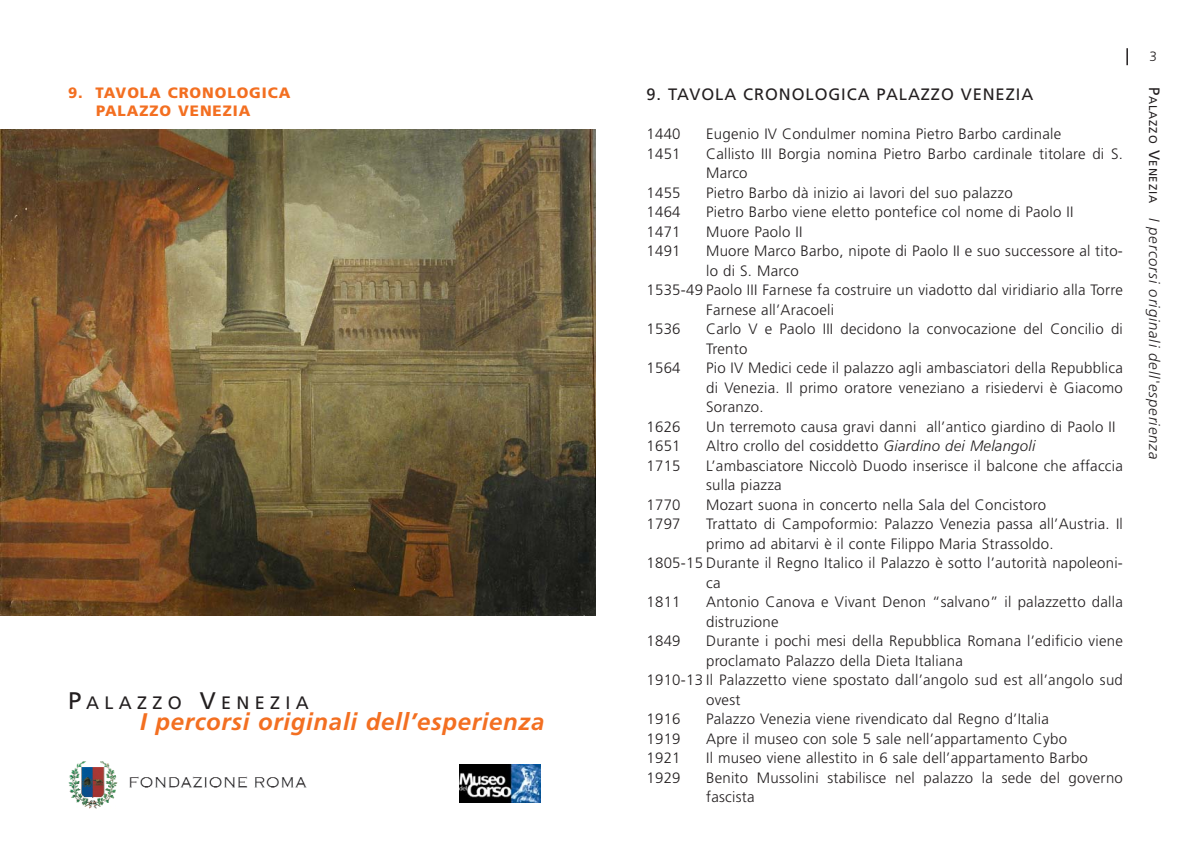
<style>
.page{position:relative;width:1191px;height:851px;background:#fff}
.page>*{position:absolute;margin:0;border:0;box-sizing:border-box;transform-origin:0 0}
.t1{font:italic 700 24px "Frutiger";letter-spacing:.03em;color:#f36f21}
.t2{font:18px "Frutiger";letter-spacing:.295em;color:#231f20}
.t3{font:16.5px "Frutiger";letter-spacing:.055em;color:#231f20}
.t4{font:300 15px/19.5px "Frutiger";letter-spacing:.015em;color:#231f20}
.t5{font:italic 300 15px "Frutiger";letter-spacing:.055em;color:#231f20}
.t6{font:900 15px/18px "Frutiger";letter-spacing:.06em;color:#f36f21}
.t7{font:300 13.5px "Frutiger";color:#231f20}
.s1{font-size:24px}
.s2{font-style:italic}
.s3{font-weight:400;font-style:normal}
.s4{font-weight:400;font-style:normal;font-size:11.25px}
</style>
<div class="page">
<svg style="left:1126px;top:48px;width:2px;height:17px"></svg>
<img style="left:0;top:129px;width:595px;height:486px">
<img style="left:68px;top:761px;width:238px;height:48px">
<img style="left:459px;top:764px;width:81px;height:38px">
<p class="t6" style="left:96px;top:85px;width:196px;text-indent:-28px">9. TAVOLA CRONOLOGICA<br>PALAZZO VENEZIA</p>
<p class="t2" style="left:68px;top:695px;width:242px"><span class="s1">P</span>ALAZZO <span class="s1">V</span>ENEZIA</p>
<h1 class="t1" style="left:140px;top:711px;width:405px">I percorsi originali dell’esperienza</h1>
<p class="t3" style="left:646px;top:88px;width:388px">9. TAVOLA CRONOLOGICA PALAZZO VENEZIA</p>
<p class="t4" style="left:646px;top:125px;width:36px">1440</p>
<p class="t4" style="left:706px;top:125px;width:357px">Eugenio IV Condulmer nomina Pietro Barbo cardinale</p>
<p class="t4" style="left:646px;top:145px;width:36px">1451</p>
<p class="t4" style="left:706px;top:145px;width:418px">Callisto III Borgia nomina Pietro Barbo cardinale titolare di S.<br>Marco</p>
<p class="t4" style="left:646px;top:184px;width:36px">1455</p>
<p class="t4" style="left:706px;top:184px;width:308px">Pietro Barbo dà inizio ai lavori del suo palazzo</p>
<p class="t4" style="left:646px;top:203px;width:36px">1464</p>
<p class="t4" style="left:706px;top:203px;width:369px">Pietro Barbo viene eletto pontefice col nome di Paolo II</p>
<p class="t4" style="left:646px;top:223px;width:36px">1471</p>
<p class="t4" style="left:706px;top:223px;width:98px">Muore Paolo II</p>
<p class="t4" style="left:646px;top:242px;width:36px">1491</p>
<p class="t4" style="left:706px;top:242px;width:418px">Muore Marco Barbo, nipote di Paolo II e suo successore al tito-</p>
<p class="t4" style="left:706px;top:262px;width:94px">lo di S. Marco</p>
<p class="t4" style="left:646px;top:281px;width:478px">1535-49 Paolo III Farnese fa costruire un viadotto dal viridiario alla Torre</p>
<p class="t4" style="left:706px;top:301px;width:129px">Farnese all’Aracoeli</p>
<p class="t4" style="left:646px;top:320px;width:36px">1536</p>
<p class="t4" style="left:706px;top:320px;width:418px">Carlo V e Paolo III decidono la convocazione del Concilio di<br>Trento</p>
<p class="t4" style="left:646px;top:359px;width:36px">1564</p>
<p class="t4" style="left:706px;top:359px;width:418px;text-align:justify">Pio IV Medici cede il palazzo agli ambasciatori della Repubblica di Venezia. Il primo oratore veneziano a risiedervi è Giacomo Soranzo.</p>
<p class="t4" style="left:646px;top:418px;width:36px">1626</p>
<p class="t4" style="left:706px;top:418px;width:411px">Un terremoto causa gravi danni all’antico giardino di Paolo II</p>
<p class="t4" style="left:646px;top:437px;width:36px">1651</p>
<p class="t4" style="left:706px;top:437px;width:331px">Altro crollo del cosiddetto <span class="s2">Giardino dei Melangoli</span></p>
<p class="t4" style="left:646px;top:457px;width:36px">1715</p>
<p class="t4" style="left:706px;top:457px;width:418px">L’ambasciatore Niccolò Duodo inserisce il balcone che affaccia sulla piazza</p>
<p class="t4" style="left:646px;top:496px;width:36px">1770</p>
<p class="t4" style="left:706px;top:496px;width:341px">Mozart suona in concerto nella Sala del Concistoro</p>
<p class="t4" style="left:646px;top:515px;width:36px">1797</p>
<p class="t4" style="left:706px;top:515px;width:418px">Trattato di Campoformio: Palazzo Venezia passa all’Austria. Il</p>
<p class="t4" style="left:706px;top:535px;width:349px">primo ad abitarvi è il conte Filippo Maria Strassoldo.</p>
<p class="t4" style="left:646px;top:554px;width:478px">1805-15 Durante il Regno Italico il Palazzo è sotto l’autorità napoleoni-</p>
<p class="t4" style="left:706px;top:574px;width:16px">ca</p>
<p class="t4" style="left:646px;top:593px;width:36px">1811</p>
<p class="t4" style="left:706px;top:593px;width:418px">Antonio Canova e Vivant Denon “salvano” il palazzetto dalla distruzione</p>
<p class="t4" style="left:646px;top:632px;width:36px">1849</p>
<p class="t4" style="left:706px;top:632px;width:418px">Durante i pochi mesi della Repubblica Romana l’edificio viene</p>
<p class="t4" style="left:706px;top:652px;width:258px">proclamato Palazzo della Dieta Italiana</p>
<p class="t4" style="left:646px;top:671px;width:478px">1910-13 Il Palazzetto viene spostato dall’angolo sud est all’angolo sud</p>
<p class="t4" style="left:706px;top:691px;width:36px">ovest</p>
<p class="t4" style="left:646px;top:710px;width:36px">1916</p>
<p class="t4" style="left:706px;top:710px;width:344px">Palazzo Venezia viene rivendicato dal Regno d’Italia</p>
<p class="t4" style="left:646px;top:730px;width:36px">1919</p>
<p class="t4" style="left:706px;top:730px;width:362px">Apre il museo con sole 5 sale nell’appartamento Cybo</p>
<p class="t4" style="left:646px;top:749px;width:36px">1921</p>
<p class="t4" style="left:706px;top:749px;width:383px">Il museo viene allestito in 6 sale dell’appartamento Barbo</p>
<p class="t4" style="left:646px;top:769px;width:36px">1929</p>
<p class="t4" style="left:706px;top:769px;width:418px">Benito Mussolini stabilisce nel palazzo la sede del governo fascista</p>
<p class="t7" style="left:1149px;top:51px;width:9px">3</p>
<p class="t5" style="left:1160px;top:87px;width:373px;rotate:90deg"><span class="s3">P</span><span class="s4">ALAZZO</span> <span class="s3">V</span><span class="s4">ENEZIA</span> I percorsi originali dell'esperienza</p>
</div>
